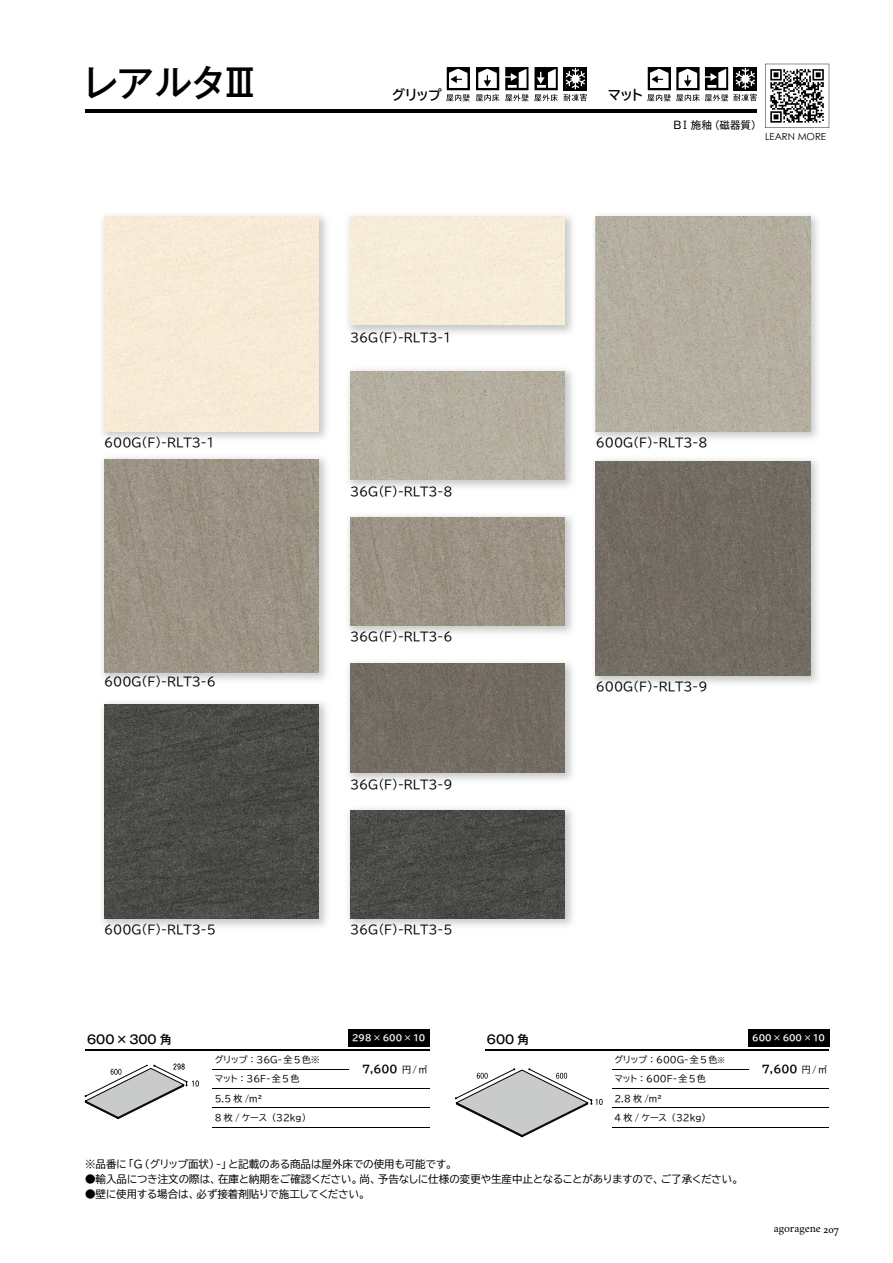
<style>
.page{position:relative;width:893px;height:1263px;background:#fff}
.page>*{position:absolute;margin:0;border:0;box-sizing:border-box;transform-origin:0 0}
.t1{font:500 37.5px "Gothic MB101 Pro";letter-spacing:-.06em;color:#000}
.t2{font:13.5px "BIZ UDP Gothic Bold";color:#000}
.t3{font:12px "BIZ UDP Gothic";color:#000}
.t4{font:500 12px "Gothic MB101 Pro";color:#000}
.t5{font:10.65px "Gen Ei Nombre Venice";color:#000}
.t6{font:10.5px "BIZ UDP Gothic";color:#000}
.t7{font:10.5px "BIZ UDP Gothic Bold";color:#000}
.t8{font:10.5px "Gothic MB101 Pro";color:#000}
.t9{font:9.75px "Century Gothic";letter-spacing:-.005em;color:#000}
.t10{font:9px/19.4px "BIZ UDP Gothic";color:#000}
.t11{font:8.55px "BIZ UDP Gothic Bold";color:#fff}
.s1{font-family:"BIZ UDP Gothic";font-size:9px}
.s2{font-size:7.5px}
</style>
<div class="page">
<hr style="left:85px;top:110px;width:672px;height:3px;background:#000">
<svg style="left:446px;top:67px;width:24px;height:34px"></svg>
<svg style="left:476px;top:67px;width:23px;height:34px"></svg>
<svg style="left:505px;top:67px;width:53px;height:34px"></svg>
<div style="left:564px;top:67px;width:23px;height:23px;background:#000"></div>
<svg style="left:564px;top:68px;width:23px;height:33px"></svg>
<svg style="left:647px;top:67px;width:110px;height:34px"></svg>
<hr style="left:85px;top:1050px;width:128px;height:1px;background:#000">
<hr style="left:213px;top:1050px;width:136px;height:1px;background:#000">
<hr style="left:349px;top:1050px;width:51px;height:1px;background:#000">
<svg style="left:400px;top:1050px;width:29px;height:1px"></svg>
<hr style="left:213px;top:1107px;width:136px;height:1px;background:#000">
<hr style="left:349px;top:1107px;width:51px;height:1px;background:#000">
<svg style="left:400px;top:1107px;width:29px;height:1px"></svg>
<hr style="left:213px;top:1128px;width:136px;height:1px;background:#000">
<hr style="left:349px;top:1128px;width:51px;height:1px;background:#000">
<hr style="left:213px;top:1069px;width:136px;height:1px;background:#000">
<hr style="left:213px;top:1088px;width:136px;height:1px;background:#000">
<hr style="left:349px;top:1088px;width:51px;height:1px;background:#000">
<svg style="left:400px;top:1088px;width:29px;height:1px"></svg>
<div style="left:348px;top:1029px;width:81px;height:17px;background:#000"></div>
<svg style="left:84px;top:1063px;width:115px;height:56px"></svg>
<hr style="left:485px;top:1050px;width:127px;height:1px;background:#000">
<hr style="left:612px;top:1050px;width:136px;height:1px;background:#000">
<hr style="left:748px;top:1050px;width:51px;height:1px;background:#000">
<hr style="left:799px;top:1050px;width:30px;height:1px;background:#000">
<hr style="left:612px;top:1107px;width:136px;height:1px;background:#000">
<hr style="left:748px;top:1107px;width:51px;height:1px;background:#000">
<hr style="left:799px;top:1107px;width:30px;height:1px;background:#000">
<hr style="left:612px;top:1128px;width:136px;height:1px;background:#000">
<hr style="left:748px;top:1128px;width:51px;height:1px;background:#000">
<hr style="left:799px;top:1128px;width:30px;height:1px;background:#000">
<hr style="left:612px;top:1069px;width:136px;height:1px;background:#000">
<hr style="left:612px;top:1088px;width:136px;height:1px;background:#000">
<hr style="left:748px;top:1088px;width:51px;height:1px;background:#000">
<hr style="left:799px;top:1088px;width:30px;height:1px;background:#000">
<div style="left:748px;top:1029px;width:81px;height:17px;background:#000"></div>
<svg style="left:455px;top:1068px;width:148px;height:69px"></svg>
<svg style="left:765px;top:64px;width:64px;height:64px"></svg>
<img style="left:348px;top:808px;width:225px;height:118px">
<img style="left:350px;top:810px;width:214px;height:108px">
<img style="left:348px;top:662px;width:225px;height:118px">
<img style="left:350px;top:664px;width:214px;height:108px">
<img style="left:348px;top:515px;width:225px;height:118px">
<img style="left:350px;top:517px;width:214px;height:109px">
<img style="left:348px;top:369px;width:225px;height:118px">
<img style="left:350px;top:371px;width:214px;height:108px">
<img style="left:102px;top:702px;width:225px;height:225px">
<img style="left:104px;top:704px;width:214px;height:214px">
<img style="left:102px;top:457px;width:225px;height:224px">
<img style="left:104px;top:460px;width:214px;height:212px">
<img style="left:102px;top:215px;width:225px;height:224px">
<div style="left:104px;top:217px;width:214px;height:214px;background:#f7ebd6"></div>
<img style="left:594px;top:459px;width:224px;height:225px">
<img style="left:596px;top:461px;width:214px;height:214px">
<img style="left:594px;top:215px;width:224px;height:224px">
<img style="left:596px;top:217px;width:214px;height:214px">
<img style="left:348px;top:215px;width:225px;height:118px">
<div style="left:350px;top:217px;width:214px;height:108px;background:#f7ecda"></div>
<h1 class="t1" style="left:81px;top:51px;width:179px">レアルタⅢ</h1>
<p class="t2" style="left:392px;top:88px;width:51px">グリップ</p>
<p class="t2" style="left:608px;top:88px;width:36px">マット</p>
<p class="t8" style="left:673px;top:116px;width:90px">BⅠ 施釉（磁器質）</p>
<p class="t9" style="left:765px;top:130px;width:63px">LEARN MORE</p>
<p class="t3" style="left:350px;top:331px;width:102px">36G(F)-RLT3-1</p>
<p class="t3" style="left:104px;top:436px;width:112px">600G(F)-RLT3-1</p>
<p class="t3" style="left:596px;top:436px;width:113px">600G(F)-RLT3-8</p>
<p class="t3" style="left:350px;top:485px;width:104px">36G(F)-RLT3-8</p>
<p class="t3" style="left:350px;top:631px;width:104px">36G(F)-RLT3-6</p>
<p class="t3" style="left:104px;top:675px;width:113px">600G(F)-RLT3-6</p>
<p class="t3" style="left:596px;top:680px;width:113px">600G(F)-RLT3-9</p>
<p class="t3" style="left:350px;top:778px;width:104px">36G(F)-RLT3-9</p>
<p class="t3" style="left:104px;top:924px;width:113px">600G(F)-RLT3-5</p>
<p class="t3" style="left:350px;top:924px;width:104px">36G(F)-RLT3-5</p>
<p class="t4" style="left:87px;top:1030px;width:86px">600×300 角</p>
<p class="t11" style="left:352px;top:1033px;width:75px">298 × 600 × 10</p>
<p class="t4" style="left:487px;top:1030px;width:44px">600 角</p>
<p class="t11" style="left:752px;top:1033px;width:74px">600 × 600 × 10</p>
<p class="t10" style="left:215px;top:1050px;width:107px">グリップ： 36G-全 5色※</p>
<p class="t10" style="left:215px;top:1069px;width:93px">マット： 36F-全5色<br>5.5 枚 /m²<br>8 枚 / ケース（32kg）</p>
<p class="t7" style="left:362px;top:1064px;width:67px">7,600 <span class="s1">円/㎡</span></p>
<p class="t10" style="left:614px;top:1050px;width:112px">グリップ： 600G-全 5色<span class="s2">※</span></p>
<p class="t10" style="left:614px;top:1069px;width:93px">マット： 600F-全 5色<br>2.8 枚 /m²<br>4 枚 / ケース（32kg）</p>
<p class="t7" style="left:762px;top:1064px;width:67px">7,600 <span class="s1">円/㎡</span></p>
<p class="t6" style="left:85px;top:1159px;width:369px">※品番に「G （グリップ面状） -」と記載のある商品は屋外床での使用も可能です。</p>
<p class="t6" style="left:85px;top:1174px;width:655px">●輸入品につき注文の際は、在庫と納期をご確認ください。尚、予告なしに仕様の変更や生産中止となることがありますので、ご了承ください。</p>
<p class="t6" style="left:85px;top:1189px;width:282px">●壁に使用する場合は、必ず接着剤貼りで施工してください。</p>
<p class="t5" style="left:774px;top:1222px;width:67px">agoragene 207</p>
</div>
